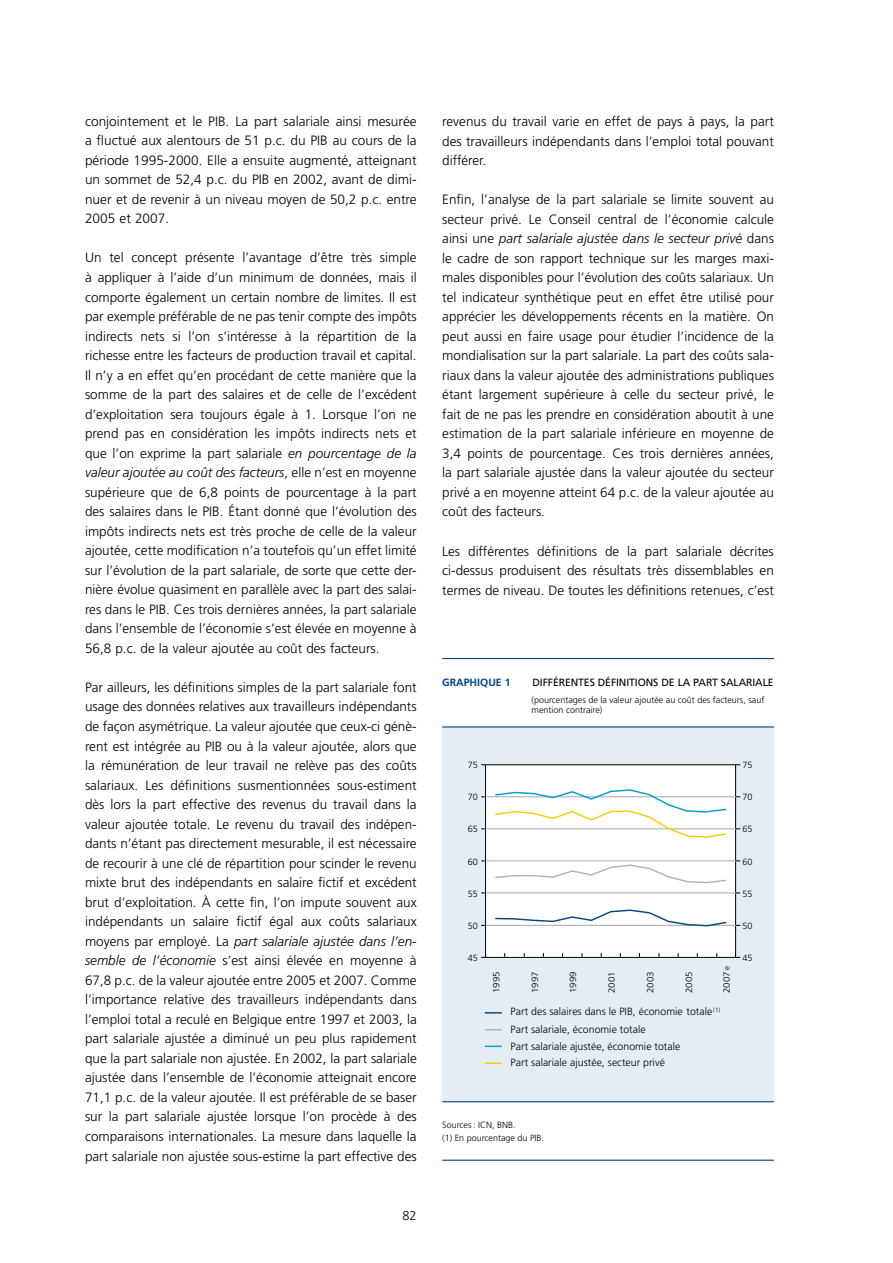
<style>
.page{position:relative;width:893px;height:1263px;background:#fff}
.page>*{position:absolute;margin:0;border:0;box-sizing:border-box;transform-origin:0 0}
.t1{font:300 13.5px/19.5px "Frutiger LT";color:#000;text-align:justify}
.t2{font:300 12.75px "Frutiger LT";color:#000}
.t3{font:300 10.5px "Frutiger LT";letter-spacing:.005em;color:#000}
.t4{font:10.5px "Frutiger LT";letter-spacing:-.01em;color:#000}
.t5{font:700 10.5px "Frutiger LT";color:#004588}
.t6{font:300 9px/10.5px "Frutiger LT";color:#000}
.t7{font:300 9px "Frutiger LT";color:#000;scale:1.07 1}
.t8{font:300 7.8px "Frutiger LT";color:#000}
.s1{font-style:italic}
</style>
<div class="page">
<div style="left:442px;top:727px;width:332px;height:375px;background:#e3edf3"></div>
<div style="left:486px;top:765px;width:250px;height:192px;background:#fff"></div>
<div style="left:485px;top:764px;width:251px;height:194px;border:1px solid #000"></div>
<hr style="left:486px;top:796px;width:250px;height:1px;background:#a7a8aa">
<hr style="left:486px;top:828px;width:250px;height:1px;background:#a7a8aa">
<hr style="left:486px;top:860px;width:250px;height:1px;background:#a7a8aa">
<hr style="left:486px;top:892px;width:250px;height:1px;background:#a7a8aa">
<hr style="left:486px;top:925px;width:250px;height:1px;background:#a7a8aa">
<svg style="left:494px;top:909px;width:234px;height:18px"></svg>
<svg style="left:495px;top:864px;width:232px;height:20px"></svg>
<svg style="left:494px;top:789px;width:234px;height:49px"></svg>
<svg style="left:485px;top:1012px;width:17px;height:1px"></svg>
<svg style="left:485px;top:1029px;width:17px;height:1px"></svg>
<svg style="left:485px;top:1045px;width:17px;height:2px"></svg>
<svg style="left:485px;top:1062px;width:17px;height:2px"></svg>
<hr style="left:442px;top:726px;width:332px;height:1px;background:#004588">
<hr style="left:442px;top:658px;width:332px;height:1px;background:#004588">
<hr style="left:442px;top:1101px;width:332px;height:1px;background:#004588">
<hr style="left:442px;top:1159px;width:332px;height:2px;background:#004588">
<p class="t1" style="left:85px;top:112px;width:333px">conjointement et le PIB. La part salariale ainsi mesurée a fluctué aux alentours de 51 p.c. du PIB au cours de la période 1995-2000. Elle a ensuite augmenté, atteignant un sommet de 52,4 p.c. du PIB en 2002, avant de dimi&shy;nuer et de revenir à un niveau moyen de 50,2 p.c. entre 2005 et 2007.</p>
<p class="t1" style="left:85px;top:248px;width:333px">Un tel concept présente l’avantage d’être très simple à appliquer à l’aide d’un minimum de données, mais il comporte également un certain nombre de limites. Il est par exemple préférable de ne pas tenir compte des impôts indirects nets si l’on s’intéresse à la répartition de la richesse entre les facteurs de production travail et capital.<br>Il n’y a en effet qu’en procédant de cette manière que la somme de la part des salaires et de celle de l’excédent d’exploitation sera toujours égale à 1. Lorsque l’on ne prend pas en considération les impôts indirects nets et que l’on exprime la part salariale <span class="s1">en pourcentage de la valeur ajoutée au coût des facteurs</span>, elle n’est en moyenne supérieure que de 6,8 points de pourcentage à la part des salaires dans le PIB. Étant donné que l’évolution des impôts indirects nets est très proche de celle de la valeur ajoutée, cette modification n’a toutefois qu’un effet limité sur l’évolution de la part salariale, de sorte que cette der&shy;nière évolue quasiment en parallèle avec la part des salai&shy;res dans le PIB. Ces trois dernières années, la part salariale dans l’ensemble de l’économie s’est élevée en moyenne à 56,8 p.c. de la valeur ajoutée au coût des facteurs.</p>
<p class="t1" style="left:85px;top:678px;width:333px">Par ailleurs, les définitions simples de la part salariale font usage des données relatives aux travailleurs indépendants de façon asymétrique. La valeur ajoutée que ceux-ci génè&shy;rent est intégrée au PIB ou à la valeur ajoutée, alors que la rémunération de leur travail ne relève pas des coûts salariaux. Les définitions susmentionnées sous-estiment dès lors la part effective des revenus du travail dans la valeur ajoutée totale. Le revenu du travail des indépen&shy;dants n’étant pas directement mesurable, il est nécessaire de recourir à une clé de répartition pour scinder le revenu mixte brut des indépendants en salaire fictif et excédent brut d’exploitation. À cette fin, l’on impute souvent aux indépendants un salaire fictif égal aux coûts salariaux moyens par employé. La <span class="s1">part salariale ajustée dans l’en&shy;semble de l’économie</span> s’est ainsi élevée en moyenne à 67,8 p.c. de la valeur ajoutée entre 2005 et 2007. Comme l’importance relative des travailleurs indépendants dans l’emploi total a reculé en Belgique entre 1997 et 2003, la part salariale ajustée a diminué un peu plus rapidement que la part salariale non ajustée. En 2002, la part salariale ajustée dans l’ensemble de l’économie atteignait encore 71,1 p.c. de la valeur ajoutée. Il est préférable de se baser sur la part salariale ajustée lorsque l’on procède à des comparaisons internationales. La mesure dans laquelle la part salariale non ajustée sous-estime la part effective des</p>
<p class="t2" style="left:402px;top:1209px;width:16px">82</p>
<p class="t1" style="left:442px;top:112px;width:333px">revenus du travail varie en effet de pays à pays, la part des travailleurs indépendants dans l’emploi total pouvant différer.</p>
<p class="t1" style="left:442px;top:190px;width:333px">Enfin, l’analyse de la part salariale se limite souvent au secteur privé. Le Conseil central de l’économie calcule ainsi une <span class="s1">part salariale ajustée dans le secteur privé</span> dans le cadre de son rapport technique sur les marges maxi&shy;males disponibles pour l’évolution des coûts salariaux. Un tel indicateur synthétique peut en effet être utilisé pour apprécier les développements récents en la matière. On peut aussi en faire usage pour étudier l’incidence de la mondialisation sur la part salariale. La part des coûts sala&shy;riaux dans la valeur ajoutée des administrations publiques étant largement supérieure à celle du secteur privé, le fait de ne pas les prendre en considération aboutit à une estimation de la part salariale inférieure en moyenne de 3,4 points de pourcentage. Ces trois dernières années, la part salariale ajustée dans la valeur ajoutée du secteur privé a en moyenne atteint 64 p.c. de la valeur ajoutée au coût des facteurs.</p>
<p class="t1" style="left:442px;top:541px;width:333px">Les différentes définitions de la part salariale décrites ci-dessus produisent des résultats très dissemblables en termes de niveau. De toutes les définitions retenues, c’est</p>
<p class="t5" style="left:442px;top:676px;width:70px">GRAPHIQUE 1</p>
<p class="t4" style="left:532px;top:676px;width:243px">DIFFÉRENTES DÉFINITIONS DE LA PART SALARIALE</p>
<p class="t6" style="left:531px;top:694px;width:234px">(pourcentages de la valeur ajoutée au coût des facteurs, sauf mention contraire)</p>
<p class="t6" style="left:468px;top:760px;width:12px">75</p>
<p class="t6" style="left:742px;top:760px;width:12px">75</p>
<p class="t6" style="left:468px;top:792px;width:12px">70</p>
<p class="t6" style="left:742px;top:792px;width:12px">70</p>
<p class="t6" style="left:468px;top:824px;width:12px">65</p>
<p class="t6" style="left:742px;top:824px;width:12px">65</p>
<p class="t6" style="left:468px;top:856px;width:12px">60</p>
<p class="t6" style="left:742px;top:856px;width:12px">60</p>
<p class="t6" style="left:468px;top:888px;width:12px">55</p>
<p class="t6" style="left:742px;top:888px;width:12px">55</p>
<p class="t6" style="left:468px;top:920px;width:12px">50</p>
<p class="t6" style="left:742px;top:920px;width:12px">50</p>
<p class="t6" style="left:468px;top:952px;width:12px">45</p>
<p class="t6" style="left:742px;top:952px;width:12px">45</p>
<p class="t8" style="left:722px;top:970px;width:5px;rotate:-90deg">e</p>
<p class="t7" style="left:491px;top:993px;width:21px;rotate:-90deg">1995</p>
<p class="t7" style="left:530px;top:993px;width:21px;rotate:-90deg">1997</p>
<p class="t7" style="left:568px;top:993px;width:21px;rotate:-90deg">1999</p>
<p class="t7" style="left:607px;top:993px;width:21px;rotate:-90deg">2001</p>
<p class="t7" style="left:645px;top:993px;width:21px;rotate:-90deg">2003</p>
<p class="t7" style="left:684px;top:993px;width:21px;rotate:-90deg">2005</p>
<p class="t7" style="left:722px;top:993px;width:22px;rotate:-90deg">2007</p>
<p class="t3" style="left:511px;top:1005px;width:211px">Part des salaires dans le PIB, économie totale<sup>(1)</sup></p>
<p class="t3" style="left:511px;top:1023px;width:137px">Part salariale, économie totale</p>
<p class="t3" style="left:511px;top:1040px;width:171px">Part salariale ajustée, économie totale</p>
<p class="t3" style="left:511px;top:1057px;width:156px">Part salariale ajustée, secteur privé</p>
<p class="t6" style="left:442px;top:1119px;width:103px;line-height:12.8px">Sources : ICN, BNB.<br>(1) En pourcentage du PIB.</p>
</div>
